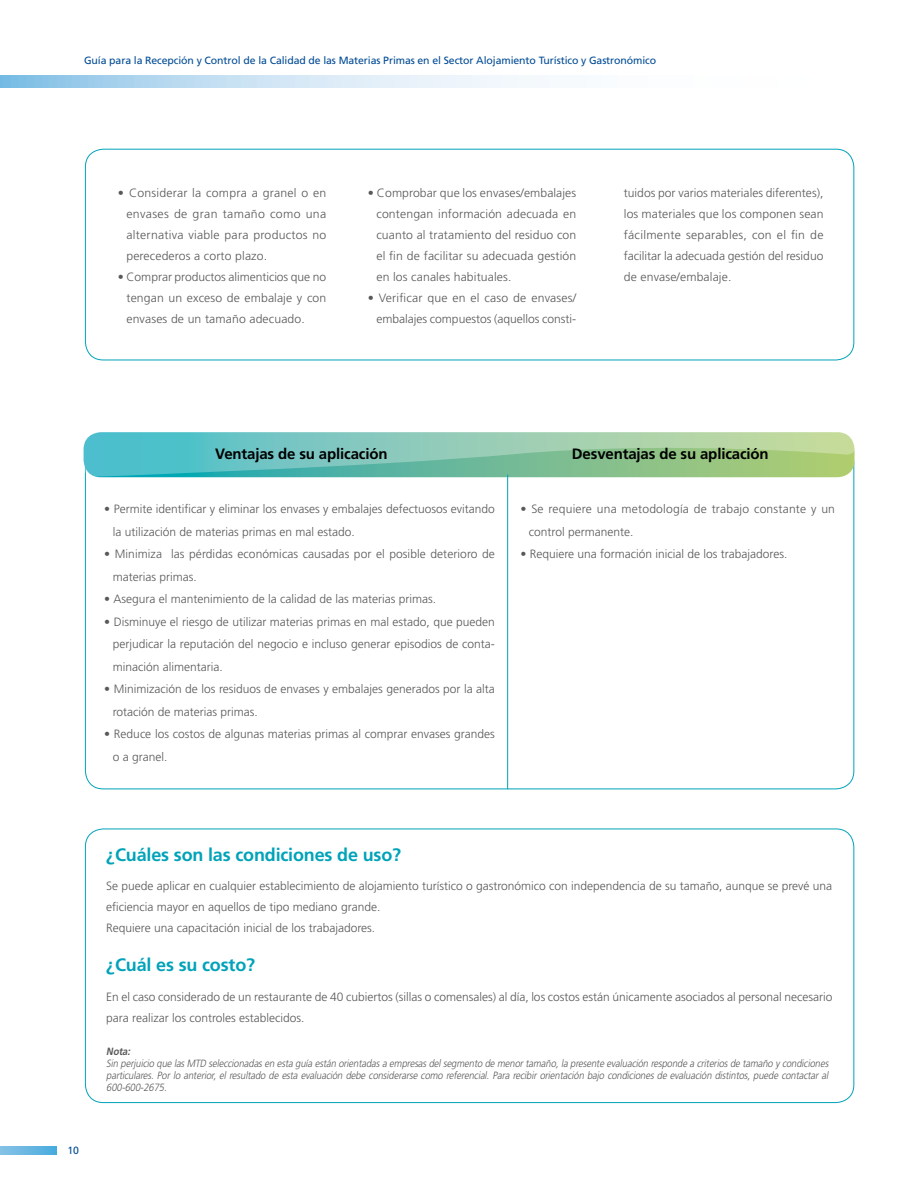
<style>
.page{position:relative;width:918px;height:1188px;background:#fff}
.page>*{position:absolute;margin:0;border:0;box-sizing:border-box;transform-origin:0 0}
.t1{font:700 18px "Frutiger";letter-spacing:-.01em;color:#00a3b9}
.t2{font:700 15px "Frutiger";letter-spacing:-.01em;color:#000}
.t3{font:300 12px/21px "Frutiger";color:#58585a}
.t4{font:italic 300 10.5px/12px "Frutiger";color:#58585a;text-align:justify;scale:.9 1}
.t5{font:10.5px "Frutiger";letter-spacing:-.01em;color:#004b95}
.t6{font:italic 700 10.5px "Frutiger";color:#58585a;scale:.9 1}
</style>
<div class="page">
<svg style="left:0;top:1146px;width:57px;height:9px"></svg>
<svg style="left:0;top:76px;width:533px;height:11px;background:#c6e1f3"></svg>
<svg style="left:85px;top:477px;width:770px;height:313px"></svg>
<svg style="left:84px;top:432px;width:771px;height:45px;background:#82c5aa"></svg>
<hr style="left:507px;top:475px;width:1px;height:314px;background:#00a3b9">
<div style="left:85px;top:149px;width:769px;height:211px;border:1px solid #00a3b9;border-radius:18px"></div>
<p class="t5" style="left:84px;top:54px;width:574px">Guía para la Recepción y Control de la Calidad de las Materias Primas en el Sector Alojamiento Turístico y Gastronómico</p>
<p class="t3" style="left:126px;top:182px;width:201px;text-align:justify;text-indent:-9px">• Considerar la compra a granel o en envases de gran tamaño como una alternativa viable para productos no perecederos a corto plazo.</p>
<p class="t3" style="left:126px;top:266px;width:201px;text-align:justify;text-indent:-9px">• Comprar productos alimenticios que no tengan un exceso de embalaje y con envases de un tamaño adecuado.</p>
<p class="t3" style="left:376px;top:182px;width:201px;text-align:justify;text-indent:-9px">• Comprobar que los envases/embalajes contengan información adecuada en cuanto al tratamiento del residuo con el fin de facilitar su adecuada gestión en los canales habituales.</p>
<p class="t3" style="left:368px;top:287px;width:210px;text-align:right">• Verificar que en el caso de envases/ embalajes compuestos (aquellos consti-</p>
<p class="t3" style="left:624px;top:182px;width:201px;text-align:justify">tuidos por varios materiales diferentes), los materiales que los componen sean fácilmente separables, con el fin de facilitar la adecuada gestión del residuo de envase/embalaje.</p>
<p class="t2" style="left:215px;top:445px;width:174px">Ventajas de su aplicación</p>
<p class="t2" style="left:572px;top:445px;width:198px">Desventajas de su aplicación</p>
<p class="t3" style="left:113px;top:498px;width:384px;line-height:22.5px;text-indent:-8px">• Permite identificar y eliminar los envases y embalajes defectuosos evitando la utilización de materias primas en mal estado.</p>
<p class="t3" style="left:113px;top:543px;width:384px;line-height:22.5px;text-indent:-9px">• Minimiza las pérdidas económicas causadas por el posible deterioro de materias primas.</p>
<p class="t3" style="left:104px;top:589px;width:334px">• Asegura el mantenimiento de la calidad de las materias primas.</p>
<p class="t3" style="left:113px;top:611px;width:384px;line-height:22.5px;text-align:justify;text-indent:-9px">• Disminuye el riesgo de utilizar materias primas en mal estado, que pueden perjudicar la reputación del negocio e incluso generar episodios de conta&shy;minación alimentaria.</p>
<p class="t3" style="left:113px;top:678px;width:384px;line-height:22.5px;text-indent:-9px">• Minimización de los residuos de envases y embalajes generados por la alta rotación de materias primas.</p>
<p class="t3" style="left:113px;top:723px;width:384px;line-height:22.5px;text-indent:-9px">• Reduce los costos de algunas materias primas al comprar envases grandes o a granel.</p>
<p class="t3" style="left:529px;top:498px;width:308px;line-height:22.5px;text-indent:-9px">• Se requiere una metodología de trabajo constante y un control permanente.</p>
<p class="t3" style="left:520px;top:544px;width:268px">• Requiere una formación inicial de los trabajadores.</p>
<h1 class="t1" style="left:106px;top:844px;width:296px">¿Cuáles son las condiciones de uso?</h1>
<p class="t3" style="left:106px;top:876px;width:727px">Se puede aplicar en cualquier establecimiento de alojamiento turístico o gastronómico con independencia de su tamaño, aunque se prevé una eficiencia mayor en aquellos de tipo mediano grande.<br>Requiere una capacitación inicial de los trabajadores.</p>
<h1 class="t1" style="left:106px;top:955px;width:150px">¿Cuál es su costo?</h1>
<p class="t3" style="left:106px;top:986px;width:728px">En el caso considerado de un restaurante de 40 cubiertos (sillas o comensales) al día, los costos están únicamente asociados al personal necesario para realizar los controles establecidos.</p>
<p class="t5" style="left:67px;top:1145px;width:13px">10</p>
<p class="t6" style="left:106px;top:1045px;width:30px">Nota:</p>
<p class="t4" style="left:106px;top:1057px;width:806px">Sin perjuicio que lasMTD seleccionadasen esta guía están orientadasa empresasdelsegmento de menortamaño,la presente evaluación responde a criteriosde tamaño ycondiciones particulares. Por lo anterior, el resultado de esta evaluación debe considerarse como referencial. Para recibir orientación bajo condiciones de evaluación distintos, puede contactar al 600-600-2675.</p>
</div>
